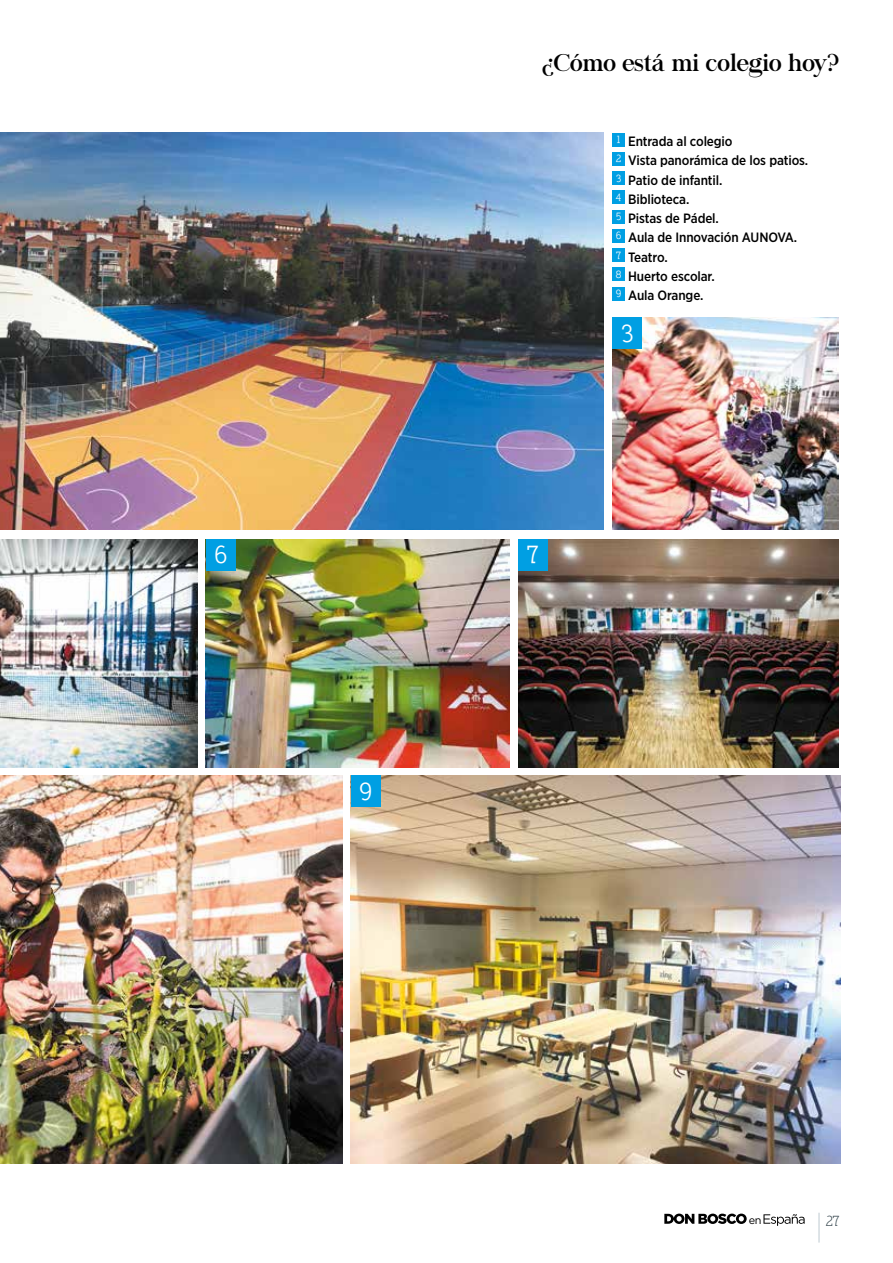
<style>
.page{position:relative;width:893px;height:1263px;background:#fff}
.page>*{position:absolute;margin:0;border:0;box-sizing:border-box;transform-origin:0 0}
.t1{font:700 25.2px "Nilland";color:#fff}
.t2{font:24px "Chapaza";color:#000}
.t3{font:15px "Nilland";color:#34454d}
.t4{font:500 13.5px/19.2px "Gotham Narrow";letter-spacing:-.01em;color:#000}
.t5{font:10.8px "Gotham";color:#000}
</style>
<div class="page">
<svg style="left:819px;top:1213px;width:1px;height:29px"></svg>
<svg style="left:664px;top:1213px;width:83px;height:11px"></svg>
<svg style="left:763px;top:1214px;width:42px;height:12px"></svg>
<div style="left:612px;top:133px;width:13px;height:13px;background:#009fe3"></div>
<div style="left:612px;top:152px;width:13px;height:13px;background:#009fe3"></div>
<div style="left:612px;top:171px;width:13px;height:14px;background:#009fe3"></div>
<div style="left:612px;top:191px;width:13px;height:13px;background:#009fe3"></div>
<div style="left:612px;top:210px;width:13px;height:13px;background:#009fe3"></div>
<div style="left:612px;top:229px;width:13px;height:13px;background:#009fe3"></div>
<div style="left:612px;top:248px;width:13px;height:14px;background:#009fe3"></div>
<div style="left:612px;top:268px;width:13px;height:13px;background:#009fe3"></div>
<div style="left:612px;top:287px;width:13px;height:13px;background:#009fe3"></div>
<img style="left:0;top:133px;width:604px;height:396px">
<img style="left:0;top:539px;width:197px;height:228px">
<img style="left:0;top:776px;width:342px;height:387px">
<img style="left:206px;top:539px;width:304px;height:228px">
<img style="left:518px;top:539px;width:321px;height:228px">
<img style="left:351px;top:776px;width:489px;height:387px">
<div style="left:206px;top:539px;width:30px;height:31px;background:#009fe3"></div>
<div style="left:518px;top:539px;width:30px;height:31px;background:#009fe3"></div>
<div style="left:351px;top:776px;width:30px;height:31px;background:#009fe3"></div>
<img style="left:612px;top:317px;width:227px;height:212px">
<div style="left:612px;top:317px;width:30px;height:32px;background:#009fe3"></div>
<h2 class="t2" style="left:542px;top:49px;width:298px">¿Cómo está mi colegio hoy?</h2>
<p class="t4" style="left:616px;top:132px;width:194px"><sup>1</sup> Entrada al colegio<br><sup>2</sup> Vista panorámica de los patios.<br><sup>3</sup> Patio de infantil.<br><sup>4</sup> Biblioteca.<br><sup>5</sup> Pistas de Pádel.<br><sup>6</sup> Aula de Innovación AUNOVA.<br><sup>7</sup> Teatro.<br><sup>8</sup> Huerto escolar.<br><sup>9</sup> Aula Orange.</p>
<h1 class="t1" style="left:214px;top:540px;width:15px">6</h1>
<h1 class="t1" style="left:526px;top:540px;width:15px">7</h1>
<h1 class="t1" style="left:620px;top:318px;width:15px">3</h1>
<h1 class="t1" style="left:359px;top:776px;width:15px">9</h1>
<p class="t5" style="left:749px;top:1213px;width:14px">en</p>
<p class="t3" style="left:825px;top:1212px;width:16px">27</p>
</div>
